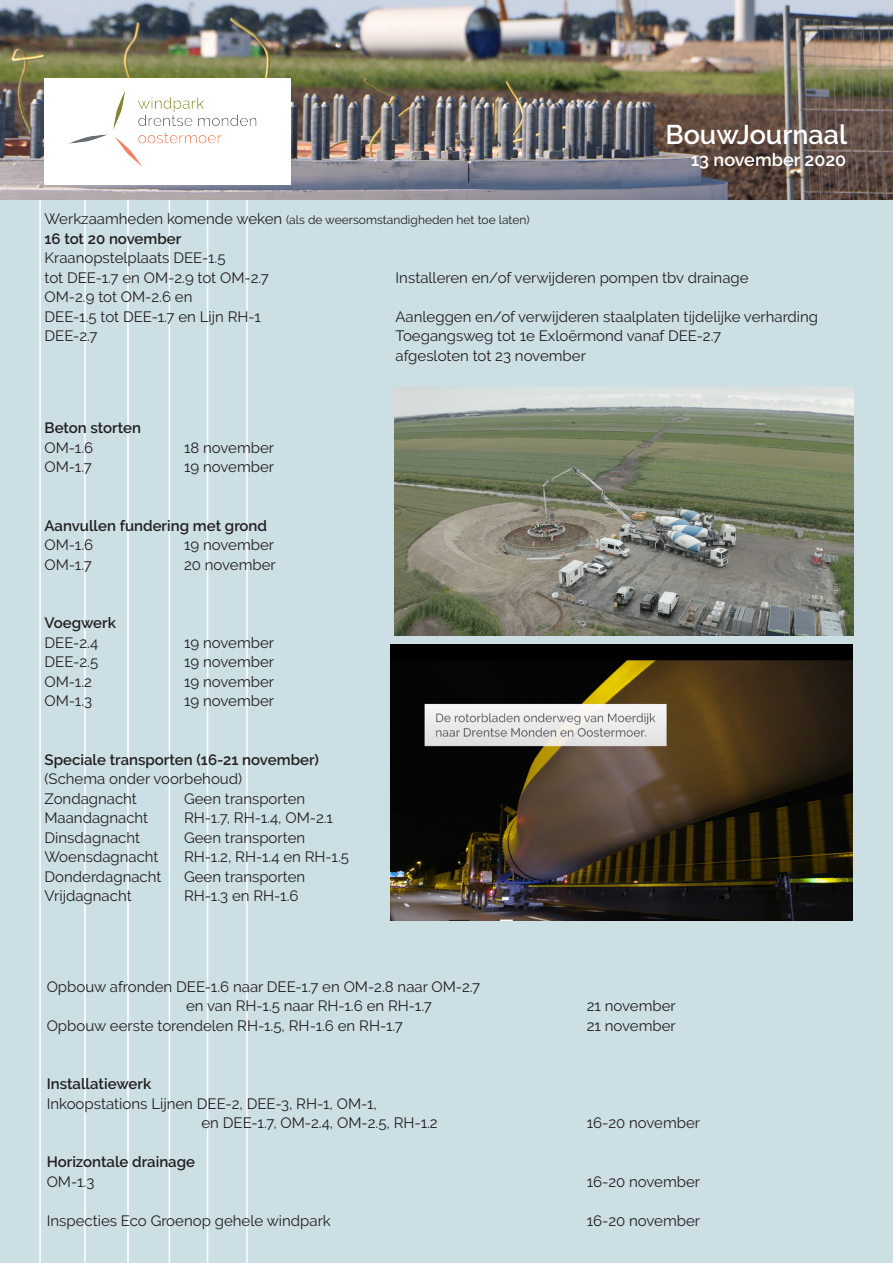
<style>
.page{position:relative;width:893px;height:1263px;background:#fff}
.page>*{position:absolute;margin:0;border:0;box-sizing:border-box;transform-origin:0 0}
.t1{font:600 27px "Raleway";color:#fff}
.t2{font:600 18px "Raleway";color:#fff}
.t3{font:15px/19.5px "Raleway";color:#231f20}
.t4{font:600 15px/19.5px "Raleway";color:#231f20}
.t5{font:12px "Raleway";color:#231f20}
.s1{font-size:15px}
.s2{font-weight:400}
</style>
<div class="page">
<div style="left:0;top:145px;width:893px;height:1118px;background:#cbdfe5"></div>
<hr style="left:39px;top:0;width:2px;height:1263px;background:#fff">
<hr style="left:84px;top:0;width:2px;height:1263px;background:#fff">
<hr style="left:127px;top:0;width:2px;height:1263px;background:#fff">
<hr style="left:169px;top:0;width:1px;height:1263px;background:#fff">
<hr style="left:207px;top:0;width:1px;height:1263px;background:#fff">
<hr style="left:246px;top:0;width:2px;height:1263px;background:#fff">
<img style="left:0;top:0;width:893px;height:200px">
<div style="left:45px;top:78px;width:246px;height:107px;background:#fff"></div>
<img style="left:68px;top:90px;width:189px;height:76px">
<img style="left:391px;top:644px;width:462px;height:276px">
<img style="left:395px;top:387px;width:458px;height:248px">
<p class="t1" style="left:665px;top:119px;width:183px">BouwJournaal</p>
<p class="t2" style="left:691px;top:149px;width:157px">13 november 2020</p>
<p class="t5" style="left:45px;top:213px;width:487px"><span class="s1">Werkzaamheden komende weken</span> (als de weersomstandigheden het toe laten)</p>
<p class="t4" style="left:45px;top:229px;width:138px">16 tot 20 november</p>
<p class="t3" style="left:45px;top:248px;width:183px">Kraanopstelplaats DEE-1.5</p>
<p class="t3" style="left:45px;top:268px;width:226px">tot DEE-1.7 en OM-2.9 tot OM-2.7</p>
<p class="t3" style="left:396px;top:268px;width:355px">Installeren en/of verwijderen pompen tbv drainage</p>
<p class="t3" style="left:45px;top:287px;width:218px">OM-2.9 tot OM-2.6 en<br>DEE-1.5 tot DEE-1.7 en Lijn RH-1</p>
<p class="t3" style="left:396px;top:307px;width:424px">Aanleggen en/of verwijderen staalplaten tijdelijke verharding</p>
<p class="t3" style="left:45px;top:326px;width:55px">DEE-2.7</p>
<p class="t3" style="left:396px;top:326px;width:327px">Toegangsweg tot 1e Exloërmond vanaf DEE-2.7 afgesloten tot 23 november</p>
<p class="t4" style="left:45px;top:418px;width:98px">Beton storten<br><span class="s2">OM-1.6</span></p>
<p class="t3" style="left:184px;top:438px;width:92px">18 november</p>
<p class="t3" style="left:45px;top:457px;width:49px">OM-1.7</p>
<p class="t3" style="left:184px;top:457px;width:92px">19 november</p>
<p class="t4" style="left:45px;top:516px;width:224px">Aanvullen fundering met grond<br><span class="s2">OM-1.6</span></p>
<p class="t3" style="left:184px;top:535px;width:92px">19 november</p>
<p class="t3" style="left:45px;top:555px;width:49px">OM-1.7</p>
<p class="t3" style="left:184px;top:555px;width:93px">20 november</p>
<p class="t4" style="left:45px;top:613px;width:73px">Voegwerk<br><span class="s2">DEE-2.4</span></p>
<p class="t3" style="left:184px;top:633px;width:92px">19 november</p>
<p class="t3" style="left:45px;top:652px;width:55px">DEE-2.5</p>
<p class="t3" style="left:184px;top:652px;width:92px">19 november</p>
<p class="t3" style="left:45px;top:672px;width:49px">OM-1.2</p>
<p class="t3" style="left:184px;top:672px;width:92px">19 november</p>
<p class="t3" style="left:45px;top:691px;width:49px">OM-1.3</p>
<p class="t3" style="left:184px;top:691px;width:92px">19 november</p>
<p class="t4" style="left:45px;top:750px;width:276px">Speciale transporten (16-21 november)</p>
<p class="t3" style="left:45px;top:769px;width:199px">(Schema onder voorbehoud)</p>
<p class="t3" style="left:45px;top:789px;width:94px">Zondagnacht</p>
<p class="t3" style="left:184px;top:789px;width:123px">Geen transporten</p>
<p class="t3" style="left:45px;top:808px;width:105px">Maandagnacht</p>
<p class="t3" style="left:184px;top:808px;width:151px">RH-1.7, RH-1.4, OM-2.1</p>
<p class="t3" style="left:45px;top:828px;width:97px">Dinsdagnacht</p>
<p class="t3" style="left:184px;top:828px;width:123px">Geen transporten</p>
<p class="t3" style="left:45px;top:847px;width:116px">Woensdagnacht</p>
<p class="t3" style="left:184px;top:847px;width:166px">RH-1.2, RH-1.4 en RH-1.5</p>
<p class="t3" style="left:45px;top:867px;width:119px">Donderdagnacht</p>
<p class="t3" style="left:184px;top:867px;width:123px">Geen transporten</p>
<p class="t3" style="left:45px;top:886px;width:89px">Vrijdagnacht</p>
<p class="t3" style="left:184px;top:886px;width:116px">RH-1.3 en RH-1.6</p>
<p class="t3" style="left:186px;top:976px;width:296px;text-indent:-139px">Opbouw afronden DEE-1.6 naar DEE-1.7 en OM-2.8 naar OM-2.7 en van RH-1.5 naar RH-1.6 en RH-1.7</p>
<p class="t3" style="left:587px;top:996px;width:91px">21 november</p>
<p class="t3" style="left:47px;top:1015px;width:358px">Opbouw eerste torendelen RH-1.5, RH-1.6 en RH-1.7</p>
<p class="t3" style="left:587px;top:1015px;width:91px">21 november</p>
<p class="t4" style="left:47px;top:1074px;width:106px">Installatiewerk</p>
<p class="t3" style="left:47px;top:1093px;width:332px">Inkoopstations Lijnen DEE-2, DEE-3, RH-1, OM-1,</p>
<p class="t3" style="left:201px;top:1113px;width:238px">en DEE-1.7, OM-2.4, OM-2.5, RH-1.2</p>
<p class="t3" style="left:587px;top:1113px;width:115px">16-20 november</p>
<p class="t4" style="left:47px;top:1152px;width:150px">Horizontale drainage</p>
<p class="t3" style="left:47px;top:1171px;width:49px">OM-1.3</p>
<p class="t3" style="left:587px;top:1171px;width:115px">16-20 november</p>
<p class="t3" style="left:47px;top:1210px;width:286px">Inspecties Eco Groenop gehele windpark</p>
<p class="t3" style="left:587px;top:1210px;width:115px">16-20 november</p>
</div>
